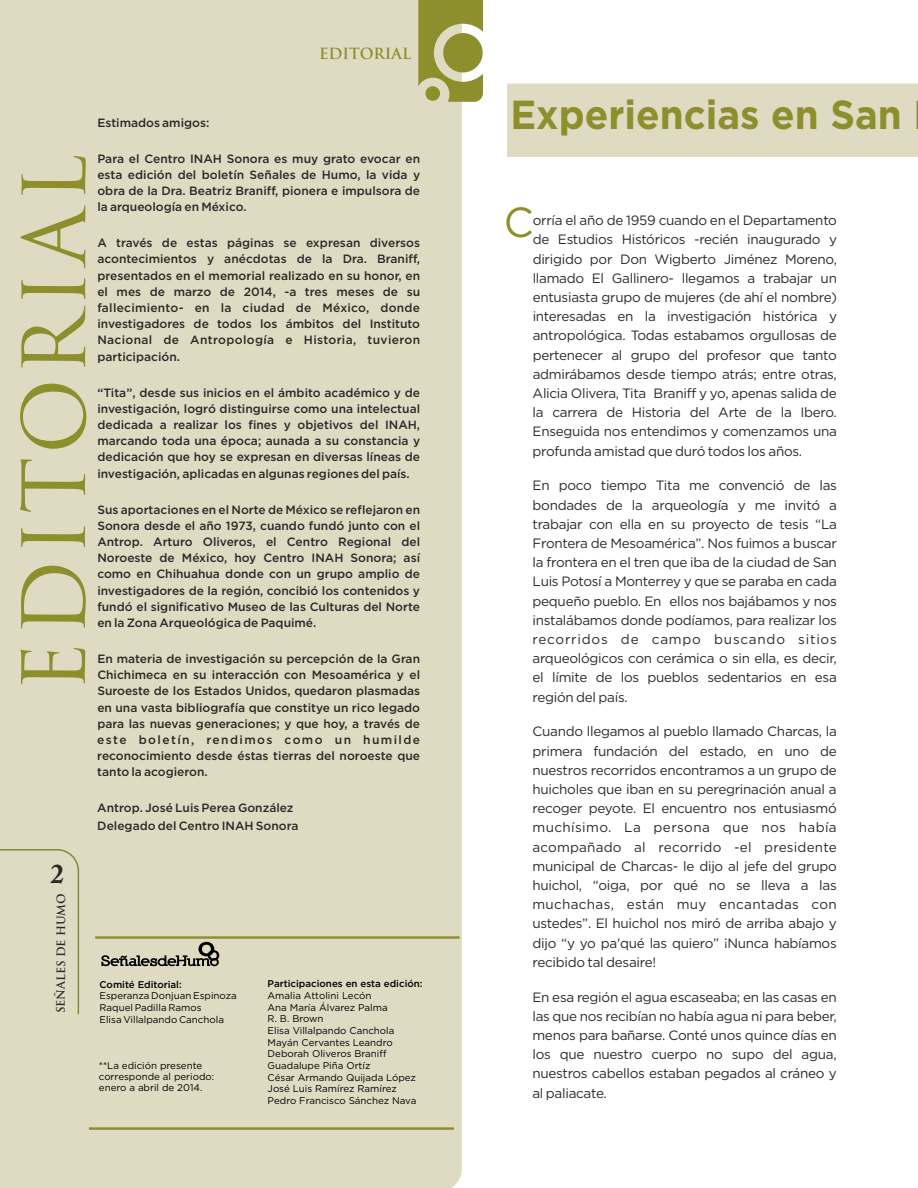
<style>
.page{position:relative;width:918px;height:1188px;background:#fff}
.page>*{position:absolute;margin:0;border:0;box-sizing:border-box;transform-origin:0 0}
.t1{font:84.6px "Trajan Pro";letter-spacing:.065em;color:#8c8f2b}
.t2{font:42px "Gotham";color:#8c8f2b;scale:.96 1}
.t3{font:700 40.5px "Gotham";color:#8c8f2b;scale:.95 1}
.t4{font:700 27px "Adobe Caslon Pro";color:#2b2929}
.t5{font:700 15px "Trajan Pro";color:#8c8f2b}
.t6{font:13.5px/19.2px "Gotham";letter-spacing:-.02em;color:#2b2929;text-align:justify}
.t7{font:500 12px/16.2px "Gotham";color:#2b2929;text-align:justify}
.t8{font:700 11.25px "Trajan Pro";color:#2b2929}
.t9{font:9.75px/11.7px "Gotham";color:#000}
.t10{font:500 9.75px "Gotham";color:#000}
</style>
<div class="page">
<div style="left:507px;top:83px;width:411px;height:74px;background:#dedbc2"></div>
<div style="left:0;top:0;width:462px;height:1188px;background:#dedbc2"></div>
<hr style="left:89px;top:1127px;width:365px;height:3px;background:#8c8f2b">
<svg style="left:418px;top:0;width:65px;height:102px;background:#a3a556"></svg>
<hr style="left:95px;top:936px;width:365px;height:3px;background:#8c8f2b">
<svg style="left:101px;top:942px;width:118px;height:24px;background:#a5a290"></svg>
<div style="left:0;top:848px;width:80px;height:168px;background:#dedbc2"></div>
<p class="t5" style="left:319px;top:48px;width:94px">EDITORIAL</p>
<h1 class="t1" style="left:21px;top:692px;width:540px;rotate:-90deg">EDITORIAL</h1>
<p class="t7" style="left:97px;top:115px;width:114px">Estimados amigos:</p>
<p class="t7" style="left:97px;top:151px;width:324px">Para el Centro INAH Sonora es muy grato evocar en esta edición del boletín Señales de Humo, la vida y obra de la Dra. Beatriz Braniff, pionera e impulsora de la arqueología en México.</p>
<p class="t7" style="left:97px;top:236px;width:324px">A través de estas páginas se expresan diversos acontecimientos y anécdotas de la Dra. Braniff, presentados en el memorial realizado en su honor, en el mes de marzo de 2014, -a tres meses de su fallecimiento- en la ciudad de México, donde investigadores de todos los ámbitos del Instituto Nacional de Antropología e Historia, tuvieron participación.</p>
<p class="t7" style="left:97px;top:385px;width:324px">“Tita”, desde sus inicios en el ámbito académico y de investigación, logró distinguirse como una intelectual dedicada a realizar los fines y objetivos del INAH, marcando toda una época; aunada a su constancia y dedicación que hoy se expresan en diversas líneas de investigación, aplicadas en algunas regiones del país.</p>
<p class="t7" style="left:97px;top:502px;width:324px">Sus aportaciones en el Norte de México se reflejaron en Sonora desde el año 1973, cuando fundó junto con el Antrop. Arturo Oliveros, el Centro Regional del Noroeste de México, hoy Centro INAH Sonora; así como en Chihuahua donde con un grupo amplio de investigadores de la región, concibió los contenidos y fundó el significativo Museo de las Culturas del Norte en la Zona Arqueológica de Paquimé.</p>
<p class="t7" style="left:97px;top:651px;width:324px">En materia de investigación su percepción de la Gran Chichimeca en su interacción con Mesoamérica y el Suroeste de los Estados Unidos, quedaron plasmadas en una vasta bibliografía que constitye un rico legado para las nuevas generaciones; y que hoy, a través de este boletín, rendimos como un humilde reconocimiento desde éstas tierras del noroeste que tanto la acogieron.</p>
<p class="t7" style="left:97px;top:800px;width:203px;line-height:18px">Antrop. José Luis Perea González<br>Delegado del Centro INAH Sonora</p>
<h3 class="t4" style="left:50px;top:863px;width:15px">2</h3>
<p class="t8" style="left:57px;top:1013px;width:121px;rotate:-90deg">SEÑALES DE HUMO</p>
<p class="t10" style="left:100px;top:980px;width:84px">Comité Editorial:</p>
<p class="t9" style="left:100px;top:990px;width:139px">Esperanza Donjuan Espinoza<br>Raquel Padilla Ramos<br>Elisa Villalpando Canchola</p>
<p class="t9" style="left:99px;top:1061px;width:117px;line-height:10.5px">**La edición presente corresponde al periodo:</p>
<p class="t9" style="left:99px;top:1083px;width:105px">enero a abril de 2014.</p>
<p class="t10" style="left:268px;top:979px;width:157px">Participaciones en esta edición:</p>
<p class="t9" style="left:268px;top:990px;width:150px">Amalia Attolini Lecón<br>Ana María Álvarez Palma<br>R. B. Brown<br>Elisa Villalpando Canchola<br>Mayán Cervantes Leandro<br>Deborah Oliveros Braniff<br>Guadalupe Piña Ortíz<br>César Armando Quijada López<br>José Luis Ramírez Ramírez<br>Pedro Francisco Sánchez Nava</p>
<h3 class="t3" style="left:510px;top:97px;width:414px">Experiencias en San</h3>
<h2 class="t2" style="left:504px;top:203px;width:33px">C</h2>
<p class="t6" style="left:533px;top:212px;width:306px">orría el año de 1959 cuando en el Departamento de Estudios Históricos -recién inaugurado y dirigido por Don Wigberto Jiménez Moreno, llamado El Gallinero- llegamos a trabajar un entusiasta grupo de mujeres (de ahí el nombre) interesadas en la investigación histórica y antropológica. Todas estabamos orgullosas de pertenecer al grupo del profesor que tanto admirábamos desde tiempo atrás; entre otras, Alicia Olivera, Tita Braniff y yo, apenas salida de la carrera de Historia del Arte de la Ibero.<br>Enseguida nos entendimos y comenzamos una profunda amistad que duró todos los años.</p>
<p class="t6" style="left:533px;top:477px;width:306px">En poco tiempo Tita me convenció de las bondades de la arqueología y me invitó a trabajar con ella en su proyecto de tesis “La Frontera de Mesoamérica”. Nos fuimos a buscar la frontera en el tren que iba de la ciudad de San Luis Potosí a Monterrey y que se paraba en cada pequeño pueblo. En ellos nos bajábamos y nos instalábamos donde podíamos, para realizar los recorridos de campo buscando sitios arqueológicos con cerámica o sin ella, es decir, el límite de los pueblos sedentarios en esa región del país.</p>
<p class="t6" style="left:532px;top:723px;width:306px">Cuando llegamos al pueblo llamado Charcas, la primera fundación del estado, en uno de nuestros recorridos encontramos a un grupo de huicholes que iban en su peregrinación anual a recoger peyote. El encuentro nos entusiasmó muchísimo. La persona que nos había acompañado al recorrido -el presidente municipal de Charcas- le dijo al jefe del grupo huichol, “oiga, por qué no se lleva a las muchachas, están muy encantadas con ustedes”. El huichol nos miró de arriba abajo y dijo “y yo pa'qué las quiero” ¡Nunca habíamos recibido tal desaire!</p>
<p class="t6" style="left:532px;top:988px;width:306px">En esa región el agua escaseaba; en las casas en las que nos recibían no había agua ni para beber, menos para bañarse. Conté unos quince días en los que nuestro cuerpo no supo del agua, nuestros cabellos estaban pegados al cráneo y al paliacate.</p>
</div>
